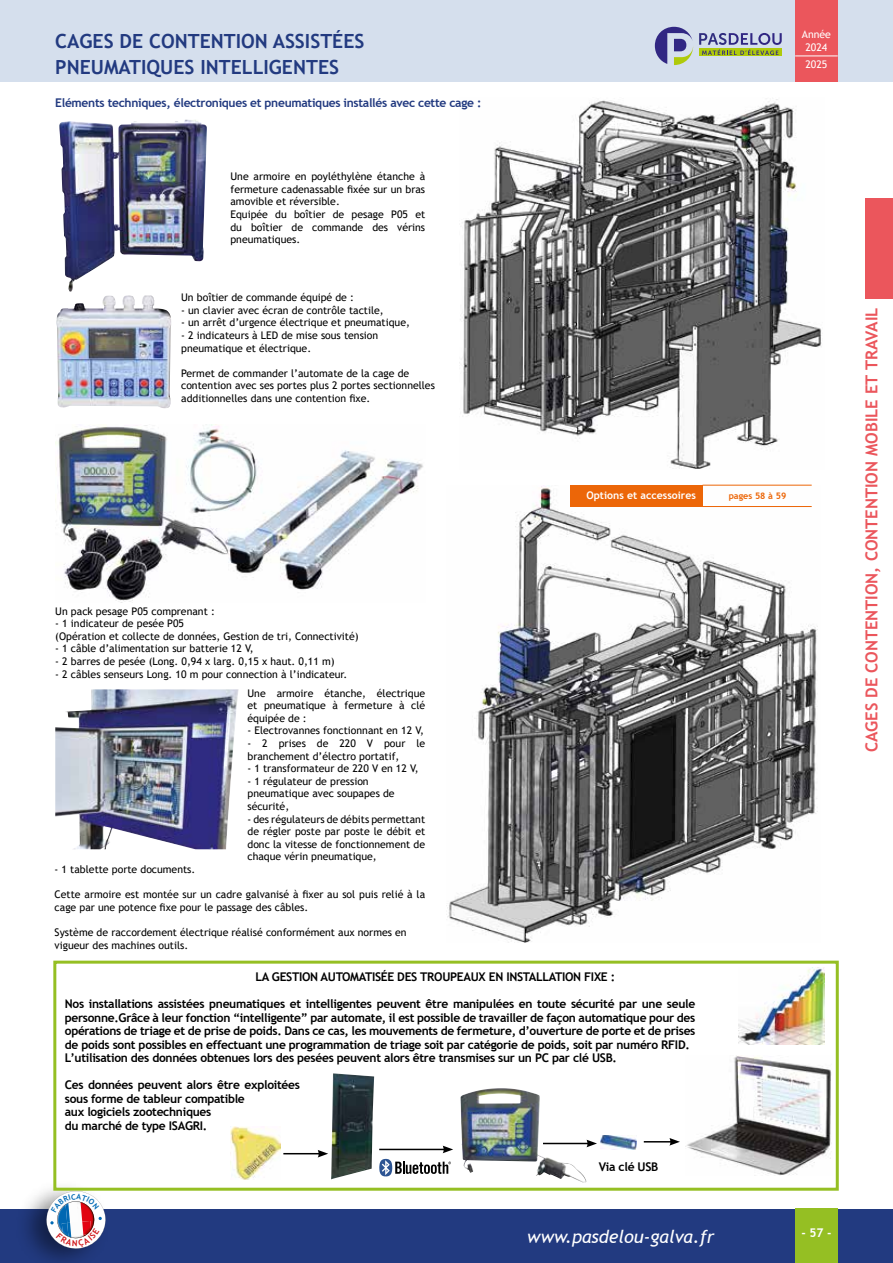
<style>
.page{position:relative;width:893px;height:1263px;background:#fff}
.page>*{position:absolute;margin:0;border:0;box-sizing:border-box;transform-origin:0 0}
.t1{font:700 19.5px/25.5px "Trebuchet MS";color:#223a80}
.t2{font:italic 18px "Trebuchet MS";color:#fff}
.t3{font:700 16.5px "Trebuchet MS";color:#eb565c}
.t4{font:700 12px/13.5px "Trebuchet MS";letter-spacing:-.025em;color:#000}
.t5{font:700 12px "Trebuchet MS";letter-spacing:-.025em;color:#223a80}
.t6{font:700 12px "Trebuchet MS";color:#fff}
.t7{font:10.5px/12.6px "Trebuchet MS";color:#000}
.t8{font:700 10.5px "Trebuchet MS";color:#fff}
.t9{font:10.5px/12.6px "Trebuchet MS";color:#fff;text-align:center}
.t10{font:700 9px "Trebuchet MS";color:#ec6608}
</style>
<div class="page">
<div style="left:0;top:0;width:893px;height:82px;background:#d5dfed"></div>
<div style="left:0;top:1209px;width:893px;height:54px;background:#223a80"></div>
<div style="left:15px;top:1179px;width:95px;height:84px;background:#000;opacity:.45"></div>
<div style="left:795px;top:0;width:43px;height:82px;background:#eb565c"></div>
<hr style="left:795px;top:56px;width:43px;height:1px;background:#fff">
<div style="left:795px;top:1209px;width:43px;height:54px;background:#95bf23"></div>
<div style="left:699px;top:48px;width:83px;height:8px;background:#afca0b"></div>
<svg style="left:699px;top:33px;width:83px;height:22px"></svg>
<svg style="left:655px;top:27px;width:38px;height:38px"></svg>
<div style="left:865px;top:198px;width:28px;height:101px;background:#eb565c"></div>
<img style="left:446px;top:486px;width:372px;height:456px">
<img style="left:59px;top:121px;width:125px;height:163px">
<img style="left:56px;top:295px;width:115px;height:113px">
<img style="left:55px;top:425px;width:368px;height:177px">
<div style="left:53px;top:961px;width:786px;height:230px;border:3px solid #95bf23"></div>
<img style="left:685px;top:1055px;width:147px;height:121px">
<img style="left:230px;top:1126px;width:51px;height:53px">
<svg style="left:379px;top:1159px;width:72px;height:17px"></svg>
<img style="left:331px;top:1073px;width:43px;height:106px">
<img style="left:460px;top:1088px;width:84px;height:88px">
<img style="left:738px;top:967px;width:86px;height:78px">
<hr style="left:283px;top:1153px;width:37px;height:1px;background:#000">
<svg style="left:318px;top:1150px;width:10px;height:7px"></svg>
<hr style="left:379px;top:1149px;width:66px;height:1px;background:#000">
<svg style="left:443px;top:1145px;width:10px;height:8px"></svg>
<hr style="left:543px;top:1143px;width:46px;height:1px;background:#000">
<svg style="left:586px;top:1140px;width:11px;height:7px"></svg>
<img style="left:600px;top:1135px;width:36px;height:15px">
<svg style="left:644px;top:1138px;width:36px;height:7px"></svg>
<img style="left:460px;top:99px;width:362px;height:370px">
<img style="left:55px;top:689px;width:184px;height:160px">
<hr style="left:703px;top:506px;width:109px;height:1px;background:#ec6608">
<hr style="left:703px;top:485px;width:109px;height:1px;background:#ec6608">
<div style="left:571px;top:485px;width:132px;height:21px;background:#ec6608"></div>
<svg style="left:45px;top:1190px;width:62px;height:60px"></svg>
<h1 class="t1" style="left:55px;top:28px;width:311px">CAGES DE CONTENTION ASSISTÉES<br>PNEUMATIQUES INTELLIGENTES</h1>
<p class="t5" style="left:55px;top:95px;width:428px">Eléments techniques, électroniques et pneumatiques installés avec cette cage :</p>
<p class="t7" style="left:230px;top:170px;width:196px">Une armoire en poyléthylène étanche à fermeture cadenassable fixée sur un bras amovible et réversible.<br>Equipée du boîtier de pesage P05 et du boîtier de commande des vérins pneumatiques.</p>
<p class="t7" style="left:181px;top:291px;width:174px">Un boîtier de commande équipé de :</p>
<p class="t7" style="left:181px;top:304px;width:204px">- un clavier avec écran de contrôle tactile,</p>
<p class="t7" style="left:181px;top:316px;width:230px">- un arrêt d’urgence électrique et pneumatique,</p>
<p class="t7" style="left:181px;top:329px;width:199px">- 2 indicateurs à LED de mise sous tension pneumatique et électrique.</p>
<p class="t7" style="left:181px;top:367px;width:255px">Permet de commander l’automate de la cage de contention avec ses portes plus 2 portes sectionnelles additionnelles dans une contention fixe.</p>
<p class="t9" style="left:802px;top:28px;width:31px">Année<br>2024</p>
<p class="t9" style="left:805px;top:58px;width:24px">2025</p>
<p class="t8" style="left:586px;top:489px;width:111px">Options et accessoires</p>
<p class="t10" style="left:729px;top:490px;width:59px">pages 58 à 59</p>
<p class="t7" style="left:55px;top:605px;width:161px">Un pack pesage P05 comprenant :</p>
<p class="t7" style="left:55px;top:617px;width:305px">- 1 indicateur de pesée P05<br>(Opération et collecte de données, Gestion de tri, Connectivité)</p>
<p class="t7" style="left:55px;top:642px;width:200px">- 1 câble d’alimentation sur batterie 12 V,</p>
<p class="t7" style="left:55px;top:655px;width:281px">- 2 barres de pesée (Long. 0,94 x larg. 0,15 x haut. 0,11 m)</p>
<p class="t7" style="left:55px;top:668px;width:293px">- 2 câbles senseurs Long. 10 m pour connection à l’indicateur.</p>
<p class="t7" style="left:247px;top:686px;width:179px;text-align:justify">Une armoire étanche, électrique et pneumatique à fermeture à clé équipée de :</p>
<p class="t7" style="left:247px;top:724px;width:178px">- Electrovannes fonctionnant en 12 V,</p>
<p class="t7" style="left:247px;top:737px;width:179px">- 2 prises de 220 V pour le branchement d’électro portatif,</p>
<p class="t7" style="left:247px;top:762px;width:173px">- 1 transformateur de 220 V en 12 V,</p>
<p class="t7" style="left:247px;top:775px;width:149px">- 1 régulateur de pression pneumatique avec soupapes de sécurité,</p>
<p class="t7" style="left:247px;top:812px;width:179px;text-align:justify">- des régulateurs de débits permettant de régler poste par poste le débit et donc la vitesse de fonctionnement de chaque vérin pneumatique,</p>
<p class="t7" style="left:55px;top:863px;width:142px">- 1 tablette porte documents.</p>
<p class="t7" style="left:55px;top:888px;width:372px">Cette armoire est montée sur un cadre galvanisé à fixer au sol puis relié à la cage par une potence fixe pour le passage des câbles.</p>
<p class="t7" style="left:55px;top:926px;width:353px">Système de raccordement électrique réalisé conformément aux normes en vigueur des machines outils.</p>
<p class="t4" style="left:256px;top:970px;width:361px">LA GESTION AUTOMATISÉE DES TROUPEAUX EN INSTALLATION FIXE :</p>
<p class="t4" style="left:65px;top:997px;width:632px">Nos installations assistées pneumatiques et intelligentes peuvent être manipulées en toute sécurité par une seule personne.Grâce à leur fonction “intelligente” par automate, il est possible de travailler de façon automatique pour des opérations de triage et de prise de poids. Dans ce cas, les mouvements de fermeture, d’ouverture de porte et de prises de poids sont possibles en effectuant une programmation de triage soit par catégorie de poids, soit par numéro RFID.<br>L’utilisation des données obtenues lors des pesées peuvent alors être transmises sur un PC par clé USB.</p>
<p class="t4" style="left:65px;top:1078px;width:237px">Ces données peuvent alors être exploitées sous forme de tableur compatible<br>aux logiciels zootechniques<br>du marché de type ISAGRI.</p>
<p class="t4" style="left:599px;top:1160px;width:61px">Via clé USB</p>
<h2 class="t2" style="left:527px;top:1225px;width:189px">www.pasdelou-galva.fr</h2>
<p class="t6" style="left:801px;top:1225px;width:32px">- 57 -</p>
<h3 class="t3" style="left:861px;top:752px;width:446px;rotate:-90deg">CAGES DE CONTENTION, CONTENTION MOBILE ET TRAVAIL</h3>
</div>
